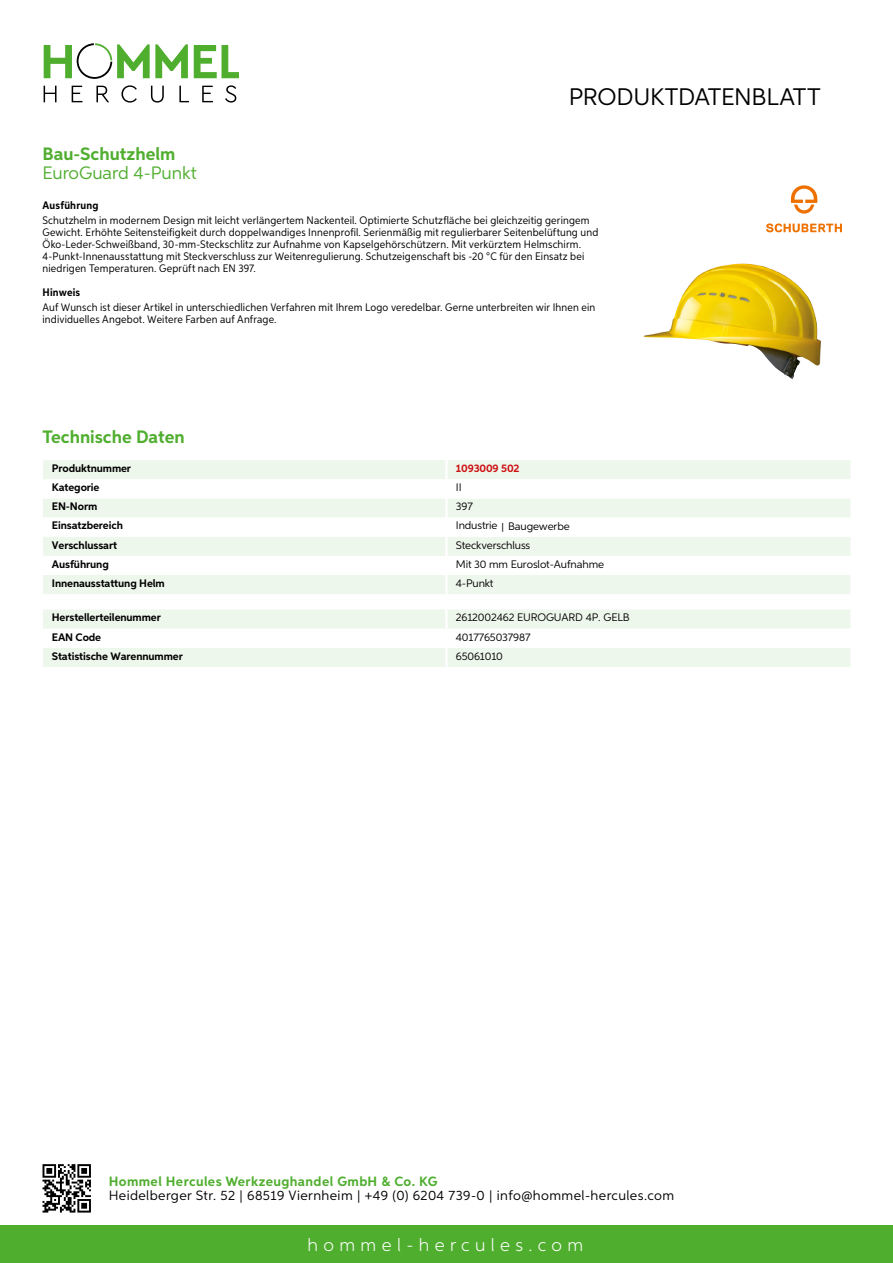
<style>
.page{position:relative;width:893px;height:1263px;background:#fff}
.page>*{position:absolute;margin:0;border:0;box-sizing:border-box;transform-origin:0 0}
.t1{font:24px "Aspira";letter-spacing:-.01em;color:#000}
.t2{font:700 18px "Aspira";color:#50ae2f}
.t3{font:300 18px "Aspira";letter-spacing:.3em;color:#fff}
.t4{font:18px "Aspira";color:#50ae2f}
.t5{font:13.5px "Aspira";letter-spacing:.03em;color:#000}
.t6{font:700 13.5px "Aspira";letter-spacing:.03em;color:#50ae2f}
.t7{font:10.95px/12px "Aspira Nar";letter-spacing:.015em;color:#000}
.t8{font:700 10.95px "Aspira";letter-spacing:-.01em;color:#000}
.t9{font:10.95px "Aspira";letter-spacing:-.01em;color:#000}
.t10{font:700 10.95px "Aspira Nar";letter-spacing:.02em;color:#000}
.t11{font:700 10.95px "Aspira";letter-spacing:-.01em;color:#cd1013}
.s1{font-family:"Wuerth Global";font-size:10.5px}
</style>
<div class="page">
<div style="left:0;top:1226px;width:893px;height:37px;background:#50ae2f"></div>
<svg style="left:43px;top:1164px;width:48px;height:48px"></svg>
<svg style="left:194px;top:45px;width:45px;height:33px"></svg>
<svg style="left:44px;top:43px;width:144px;height:36px"></svg>
<svg style="left:44px;top:86px;width:13px;height:16px"></svg>
<svg style="left:72px;top:86px;width:10px;height:16px"></svg>
<svg style="left:96px;top:86px;width:13px;height:16px"></svg>
<svg style="left:121px;top:85px;width:16px;height:18px"></svg>
<svg style="left:151px;top:86px;width:13px;height:17px"></svg>
<svg style="left:179px;top:86px;width:10px;height:16px"></svg>
<svg style="left:202px;top:86px;width:11px;height:16px"></svg>
<svg style="left:225px;top:85px;width:11px;height:18px"></svg>
<div style="left:43px;top:460px;width:807px;height:134px;background:#eef7eb"></div>
<svg style="left:43px;top:479px;width:807px;height:96px"></svg>
<hr style="left:445px;top:460px;width:3px;height:19px;background:#fff">
<hr style="left:445px;top:479px;width:3px;height:19px;background:#fff">
<hr style="left:445px;top:498px;width:3px;height:20px;background:#fff">
<hr style="left:445px;top:518px;width:3px;height:19px;background:#fff">
<hr style="left:445px;top:537px;width:3px;height:19px;background:#fff">
<hr style="left:445px;top:556px;width:3px;height:19px;background:#fff">
<hr style="left:445px;top:575px;width:3px;height:19px;background:#fff">
<svg style="left:43px;top:610px;width:807px;height:57px"></svg>
<hr style="left:445px;top:648px;width:3px;height:19px;background:#fff">
<img style="left:643px;top:263px;width:178px;height:116px">
<svg style="left:766px;top:223px;width:76px;height:9px"></svg>
<svg style="left:791px;top:185px;width:26px;height:29px"></svg>
<h1 class="t1" style="left:569px;top:82px;width:253px">Produktdatenblatt</h1>
<h2 class="t2" style="left:43px;top:142px;width:134px">Bau-Schutzhelm</h2>
<h2 class="t4" style="left:43px;top:162px;width:156px">EuroGuard 4-Punkt</h2>
<p class="t10" style="left:43px;top:199px;width:58px">Ausführung</p>
<p class="t7" style="left:43px;top:214px;width:557px">Schutzhelm in modernem Design mit leicht verlängertem Nackenteil. Optimierte Schutzfläche bei gleichzeitig geringem Gewicht. Erhöhte Seitensteifigkeit durch doppelwandiges Innenprofil. Serienmäßig mit regulierbarer Seitenbelüftung und Öko-Leder-Schweißband, 30-mm-Steckschlitz zur Aufnahme von Kapselgehörschützern. Mit verkürztem Helmschirm.<br>4-Punkt-Innenausstattung mit Steckverschluss zur Weitenregulierung. Schutzeigenschaft bis -20 °C für den Einsatz bei niedrigen Temperaturen. Geprüft nach EN 397.</p>
<p class="t10" style="left:43px;top:285px;width:39px">Hinweis</p>
<p class="t7" style="left:43px;top:301px;width:554px">Auf Wunsch ist dieser Artikel in unterschiedlichen Verfahren mit Ihrem Logo veredelbar. Gerne unterbreiten wir Ihnen ein individuelles Angebot. Weitere Farben auf Anfrage.</p>
<h2 class="t2" style="left:43px;top:426px;width:144px">Technische Daten</h2>
<p class="t8" style="left:52px;top:462px;width:81px">Produktnummer</p>
<p class="t11" style="left:456px;top:462px;width:65px">1093009 502</p>
<p class="t8" style="left:52px;top:481px;width:49px">Kategorie</p>
<p class="t9" style="left:456px;top:481px;width:7px">II</p>
<p class="t8" style="left:52px;top:500px;width:47px">EN-Norm</p>
<p class="t9" style="left:456px;top:500px;width:18px">397</p>
<p class="t8" style="left:52px;top:519px;width:73px">Einsatzbereich</p>
<p class="t9" style="left:456px;top:519px;width:115px">Industrie <span class="s1">|</span> Baugewerbe</p>
<p class="t8" style="left:52px;top:538px;width:67px">Verschlussart</p>
<p class="t9" style="left:456px;top:538px;width:76px">Steckverschluss</p>
<p class="t8" style="left:52px;top:557px;width:58px">Ausführung</p>
<p class="t9" style="left:456px;top:557px;width:150px">Mit 30 mm Euroslot-Aufnahme</p>
<p class="t8" style="left:52px;top:576px;width:114px">Innenausstattung Helm</p>
<p class="t9" style="left:456px;top:576px;width:39px">4-Punkt</p>
<p class="t8" style="left:52px;top:611px;width:111px">Herstellerteilenummer</p>
<p class="t9" style="left:456px;top:611px;width:70px">2612002462 EURO</p>
<p class="t9" style="left:546px;top:611px;width:16px">GUARD</p>
<p class="t9" style="left:586px;top:611px;width:33px">4P. GELB</p>
<p class="t8" style="left:52px;top:630px;width:51px">EAN Code</p>
<p class="t9" style="left:456px;top:630px;width:76px">4017765037987</p>
<p class="t8" style="left:52px;top:649px;width:132px">Statistische Warennummer</p>
<p class="t9" style="left:456px;top:649px;width:49px">65061010</p>
<p class="t6" style="left:109px;top:1172px;width:330px">Hommel Hercules Werkzeughandel GmbH &amp; Co. KG</p>
<p class="t5" style="left:109px;top:1187px;width:567px">Heidelberger Str. 52 | 68519 Viernheim | +49 (0) 6204 739-0 | info@hommel-hercules.com</p>
<h2 class="t3" style="left:307px;top:1234px;width:277px">hommel-hercules.com</h2>
</div>
